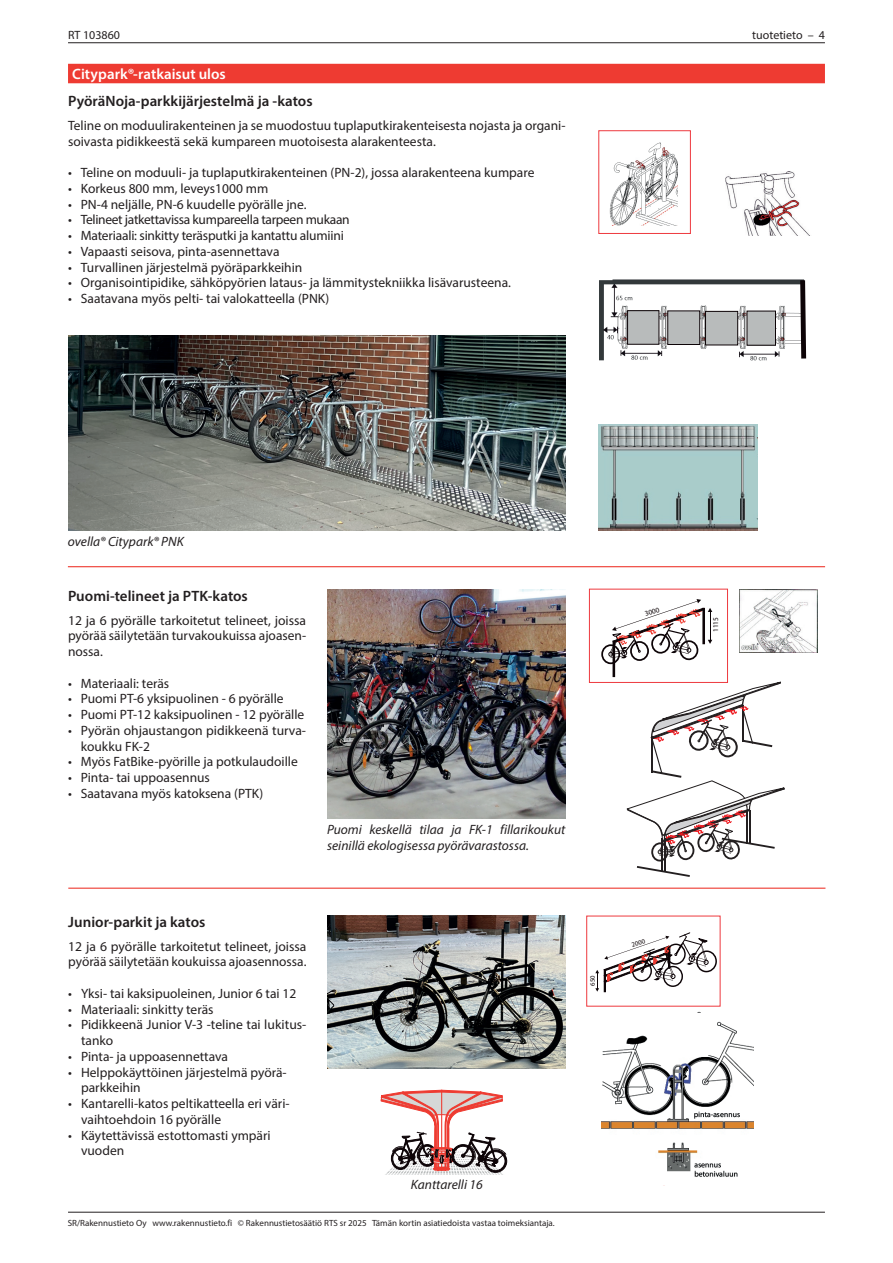
<style>
.page{position:relative;width:893px;height:1263px;background:#fff}
.page>*{position:absolute;margin:0;border:0;box-sizing:border-box;transform-origin:0 0}
.t1{font:600 15px "Myriad Pro";color:#231f20}
.t2{font:600 15px "Myriad Pro";color:#fff}
.t3{font:13.5px/15.8px "Myriad Pro";color:#231f20}
.t4{font:italic 13.5px/15.8px "Myriad Pro";color:#231f20}
.t5{font:13.5px "Myriad Pro";letter-spacing:-.025em;color:#231f20}
.t6{font:12px "Myriad Pro";color:#231f20}
.t7{font:9px "Myriad Pro";color:#231f20}
.t8{font:700 7.35px "Arial";color:#0d0407}
.t9{font:700 6.75px "Arial";color:#0d0407}
</style>
<div class="page">
<hr style="left:68px;top:1212px;width:757px;height:1px;background:#231f20">
<hr style="left:68px;top:42px;width:757px;height:1px;background:#231f20">
<div style="left:68px;top:64px;width:757px;height:19px;background:#ee3b32"></div>
<hr style="left:68px;top:888px;width:757px;height:1px;background:#ee3b32">
<hr style="left:68px;top:566px;width:757px;height:1px;background:#ee3b32">
<img style="left:327px;top:590px;width:239px;height:229px">
<img style="left:602px;top:1021px;width:151px;height:156px">
<img style="left:598px;top:424px;width:159px;height:106px">
<img style="left:327px;top:916px;width:238px;height:152px">
<img style="left:68px;top:336px;width:497px;height:194px">
<img style="left:739px;top:589px;width:79px;height:63px">
<div style="left:589px;top:589px;width:139px;height:94px;border:1px solid #ee393e"></div>
<div style="left:630px;top:641px;width:19px;height:20px;border:2px solid #0d0407;border-radius:50%"></div>
<div style="left:601px;top:644px;width:19px;height:20px;border:2px solid #0d0407;border-radius:50%"></div>
<div style="left:613px;top:641px;width:2px;height:36px;border:1px solid #0d0407"></div>
<svg style="left:608px;top:599px;width:104px;height:61px"></svg>
<svg style="left:380px;top:1090px;width:128px;height:85px"></svg>
<div style="left:433px;top:1166px;width:17px;height:5px;background:#ee3b31;border-radius:50%"></div>
<img style="left:599px;top:279px;width:199px;height:82px">
<div style="left:747px;top:311px;width:28px;height:34px;background:#b8bbbb"></div>
<div style="left:705px;top:311px;width:33px;height:34px;background:#b8bbbb"></div>
<div style="left:705px;top:311px;width:33px;height:34px;border:1px solid #0d0407"></div>
<div style="left:668px;top:311px;width:32px;height:33px;background:#b8bbbb"></div>
<div style="left:668px;top:311px;width:32px;height:34px;border:1px solid #0d0407"></div>
<div style="left:628px;top:311px;width:31px;height:33px;background:#b8bbbb"></div>
<svg style="left:599px;top:279px;width:13px;height:1px"></svg>
<svg style="left:798px;top:279px;width:9px;height:80px"></svg>
<svg style="left:598px;top:130px;width:93px;height:14px"></svg>
<div style="left:690px;top:193px;width:90px;height:44px;border:1px solid #fff"></div>
<img style="left:725px;top:172px;width:85px;height:64px">
<img style="left:608px;top:139px;width:70px;height:87px">
<img style="left:586px;top:1001px;width:135px;height:12px">
<svg style="left:595px;top:932px;width:122px;height:60px"></svg>
<div style="left:677px;top:841px;width:18px;height:19px;border:2px solid #231f20;border-radius:8px"></div>
<div style="left:651px;top:842px;width:18px;height:20px;border:2px solid #231f20;border-radius:8px"></div>
<hr style="left:664px;top:838px;width:1px;height:34px;background:#231f20">
<hr style="left:662px;top:838px;width:1px;height:34px;background:#231f20">
<svg style="left:636px;top:865px;width:54px;height:12px"></svg>
<svg style="left:626px;top:681px;width:159px;height:178px"></svg>
<p class="t6" style="left:68px;top:27px;width:54px">RT 103860</p>
<p class="t6" style="left:752px;top:27px;width:74px">tuotetieto – 4</p>
<p class="t2" style="left:72px;top:64px;width:155px">Citypark®-ratkaisut ulos</p>
<p class="t1" style="left:68px;top:92px;width:246px">PyöräNoja-parkkijärjestelmä ja -katos</p>
<p class="t3" style="left:68px;top:117px;width:499px">Teline on moduulirakenteinen ja se muodostuu tuplaputkirakenteisesta nojasta ja organi&shy;soivasta pidikkeestä sekä kumpareen muotoisesta alarakenteesta.</p>
<p class="t3" style="left:68px;top:164px;width:468px">• Teline on moduuli- ja tuplaputkirakenteinen (PN-2), jossa alarakenteena kumpare</p>
<p class="t3" style="left:68px;top:180px;width:202px">• Korkeus 800 mm, leveys1000 mm</p>
<p class="t3" style="left:68px;top:196px;width:240px">• PN-4 neljälle, PN-6 kuudelle pyörälle jne.</p>
<p class="t5" style="left:68px;top:211px;width:283px">• Telineet jatkettavissa kumpareella tarpeen mukaan</p>
<p class="t3" style="left:68px;top:227px;width:277px">• Materiaali: sinkitty teräsputki ja kantattu alumiini</p>
<p class="t3" style="left:68px;top:243px;width:213px">• Vapaasti seisova, pinta-asennettava</p>
<p class="t3" style="left:68px;top:259px;width:236px">• Turvallinen järjestelmä pyöräparkkeihin</p>
<p class="t3" style="left:68px;top:275px;width:444px">• Organisointipidike, sähköpyörien lataus- ja lämmitystekniikka lisävarusteena.</p>
<p class="t3" style="left:68px;top:291px;width:263px">• Saatavana myös pelti- tai valokatteella (PNK)</p>
<p class="t4" style="left:68px;top:533px;width:117px">ovella® Citypark® PNK</p>
<p class="t1" style="left:68px;top:586px;width:181px">Puomi-telineet ja PTK-katos</p>
<p class="t3" style="left:68px;top:612px;width:240px;text-align:justify">12 ja 6 pyörälle tarkoitetut telineet, joissa pyörää säilytetään turvakoukuissa ajoasen&shy;nossa.</p>
<p class="t3" style="left:68px;top:675px;width:103px">• Materiaali: teräs</p>
<p class="t3" style="left:68px;top:691px;width:217px">• Puomi PT-6 yksipuolinen - 6 pyörälle</p>
<p class="t3" style="left:68px;top:706px;width:238px">• Puomi PT-12 kaksipuolinen - 12 pyörälle</p>
<p class="t3" style="left:81px;top:722px;width:227px;text-indent:-13px">• Pyörän ohjaustangon pidikkeenä turva&shy;koukku FK-2</p>
<p class="t3" style="left:68px;top:754px;width:231px">• Myös FatBike-pyörille ja potkulaudoille</p>
<p class="t3" style="left:68px;top:769px;width:143px">• Pinta- tai uppoasennus</p>
<p class="t3" style="left:68px;top:785px;width:197px">• Saatavana myös katoksena (PTK)</p>
<p class="t4" style="left:327px;top:821px;width:240px">Puomi keskellä tilaa ja FK-1 fillarikoukut seinillä ekologisessa pyörävarastossa.</p>
<p class="t1" style="left:68px;top:912px;width:139px">Junior-parkit ja katos</p>
<p class="t3" style="left:68px;top:938px;width:240px">12 ja 6 pyörälle tarkoitetut telineet, joissa pyörää säilytetään koukuissa ajoasennossa.</p>
<p class="t3" style="left:68px;top:985px;width:230px">• Yksi- tai kaksipuoleinen, Junior 6 tai 12</p>
<p class="t3" style="left:68px;top:1001px;width:147px">• Materiaali: sinkitty teräs</p>
<p class="t3" style="left:81px;top:1017px;width:227px;text-indent:-13px">• Pidikkeenä Junior V-3 -teline tai lukitus&shy;tanko</p>
<p class="t3" style="left:68px;top:1048px;width:161px">• Pinta- ja uppoasennettava</p>
<p class="t3" style="left:81px;top:1064px;width:207px;text-indent:-13px">• Helppokäyttöinen järjestelmä pyörä&shy;parkkeihin</p>
<p class="t3" style="left:81px;top:1095px;width:210px;text-indent:-13px">• Kantarelli-katos peltikatteella eri väri&shy;vaihtoehdoin 16 pyörälle</p>
<p class="t3" style="left:81px;top:1127px;width:191px;text-indent:-13px">• Käytettävissä estottomasti ympäri vuoden</p>
<p class="t4" style="left:411px;top:1176px;width:74px">Kanttarelli 16</p>
<p class="t7" style="left:68px;top:1217px;width:488px">SR/Rakennustieto Oy www.rakennustieto.fi © Rakennustietosäätiö RTS sr 2025 Tämän kortin asiatiedoista vastaa toimeksiantaja.</p>
<p class="t9" style="left:588px;top:986px;width:12px;rotate:-90deg">650</p>
<p class="t8" style="left:644px;top:609px;width:16px;rotate:-18deg">3000</p>
<p class="t9" style="left:630px;top:941px;width:15px;rotate:-18deg">2000</p>
<p class="t8" style="left:711px;top:632px;width:16px;rotate:-90deg">1115</p>
</div>
